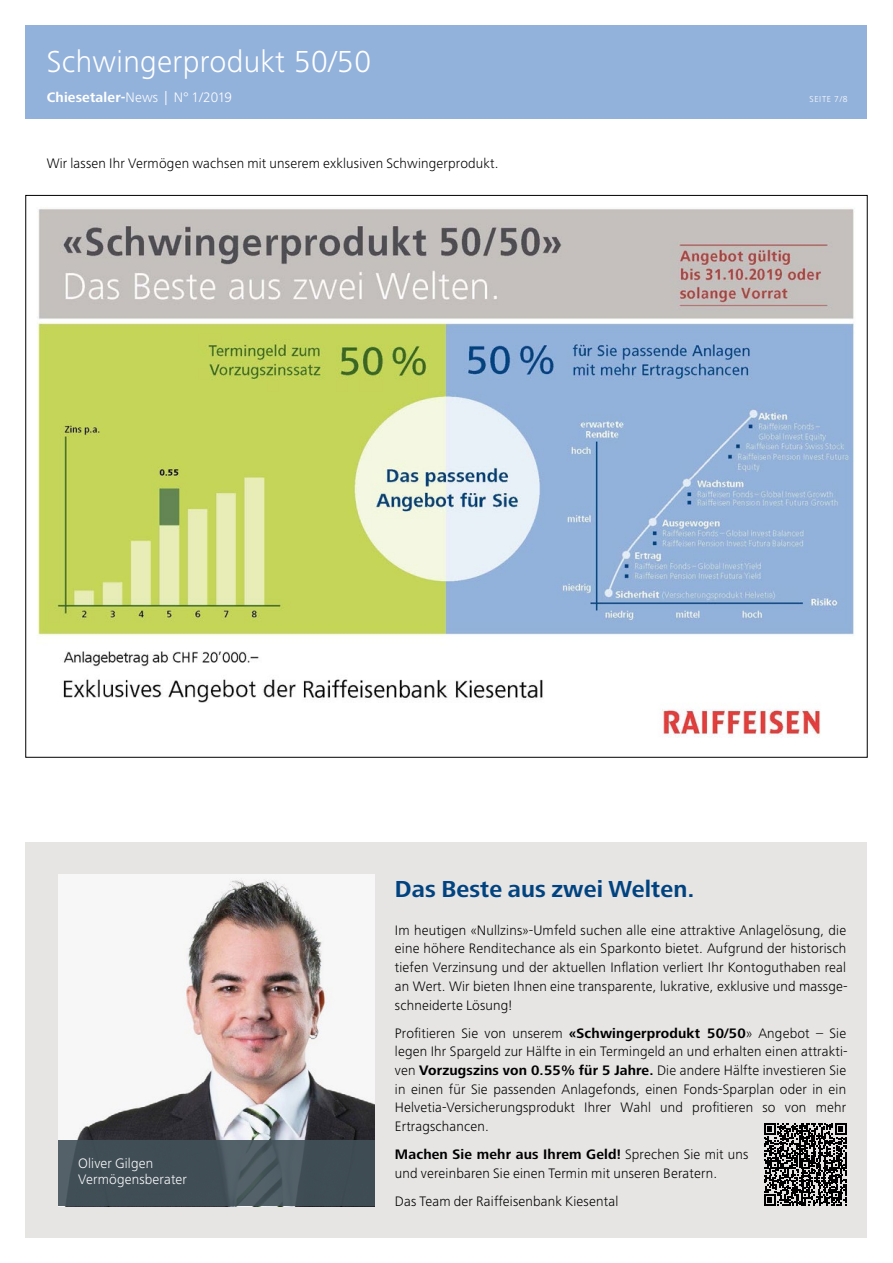
<style>
.page{position:relative;width:893px;height:1263px;background:#fff}
.page>*{position:absolute;margin:0;border:0;box-sizing:border-box;transform-origin:0 0}
.t1{font:300 31.5px "Frutiger Next LT";letter-spacing:.01em;color:#fff}
.t2{font:700 24px "Frutiger Next LT";letter-spacing:.005em;color:#004380}
.t3{font:300 14.25px/18.8px "Frutiger Next LT";letter-spacing:.01em;color:#000;text-align:justify}
.t4{font:300 14.25px/16.5px "Frutiger Next LT";letter-spacing:.01em;color:#fff}
.t5{font:300 9px "Frutiger Next LT";letter-spacing:.07em;color:#fff}
.s1{font-weight:700}
</style>
<div class="page">
<div style="left:26px;top:26px;width:841px;height:93px;background:#93b2db"></div>
<img style="left:37px;top:209px;width:817px;height:529px">
<div style="left:26px;top:842px;width:841px;height:395px;background:#e7e5e4"></div>
<img style="left:58px;top:874px;width:316px;height:267px">
<svg style="left:58px;top:1141px;width:316px;height:65px;background:#435159"></svg>
<svg style="left:764px;top:1123px;width:82px;height:83px"></svg>
<h1 class="t1" style="left:47px;top:44px;width:326px">Schwingerprodukt 50/50</h1>
<p class="t4" style="left:47px;top:90px;width:187px"><span class="s1">Chiesetaler-</span>News | N° 1/2019</p>
<p class="t5" style="left:810px;top:94px;width:39px">SEITE 7/8</p>
<p class="t3" style="left:47px;top:153px;width:453px">Wir lassen Ihr Vermögen wachsen mit unserem exklusiven Schwingerprodukt.</p>
<p class="t4" style="left:78px;top:1155px;width:110px">Oliver Gilgen<br>Vermögensberater</p>
<h2 class="t2" style="left:395px;top:876px;width:301px">Das Beste aus zwei Welten.</h2>
<p class="t3" style="left:395px;top:921px;width:454px">Im heutigen «Nullzins»-Umfeld suchen alle eine attraktive Anlagelösung, die eine höhere Renditechance als ein Sparkonto bietet. Aufgrund der historisch tiefen Verzinsung und der aktuellen Inflation verliert Ihr Kontoguthaben real an Wert. Wir bieten Ihnen eine transparente, lukrative, exklusive und massge&shy;schneiderte Lösung!</p>
<p class="t3" style="left:395px;top:1023px;width:454px">Profitieren Sie von unserem <span class="s1">«Schwingerprodukt 50/50</span>» Angebot – Sie legen Ihr Spargeld zur Hälfte in ein Termingeld an und erhalten einen attrakti&shy;ven <span class="s1">Vorzugszins von 0.55% für 5 Jahre.</span> Die andere Hälfte investieren Sie in einen für Sie passenden Anlagefonds, einen Fonds-Sparplan oder in ein Helvetia-Versicherungsprodukt Ihrer Wahl und profitieren so von mehr Ertragschancen.</p>
<p class="t3" style="left:395px;top:1145px;width:355px"><span class="s1">Machen Sie mehr aus Ihrem Geld!</span> Sprechen Sie mit uns und vereinbaren Sie einen Termin mit unseren Beratern.</p>
<p class="t3" style="left:395px;top:1192px;width:225px">Das Team der Raiffeisenbank Kiesental</p>
</div>
